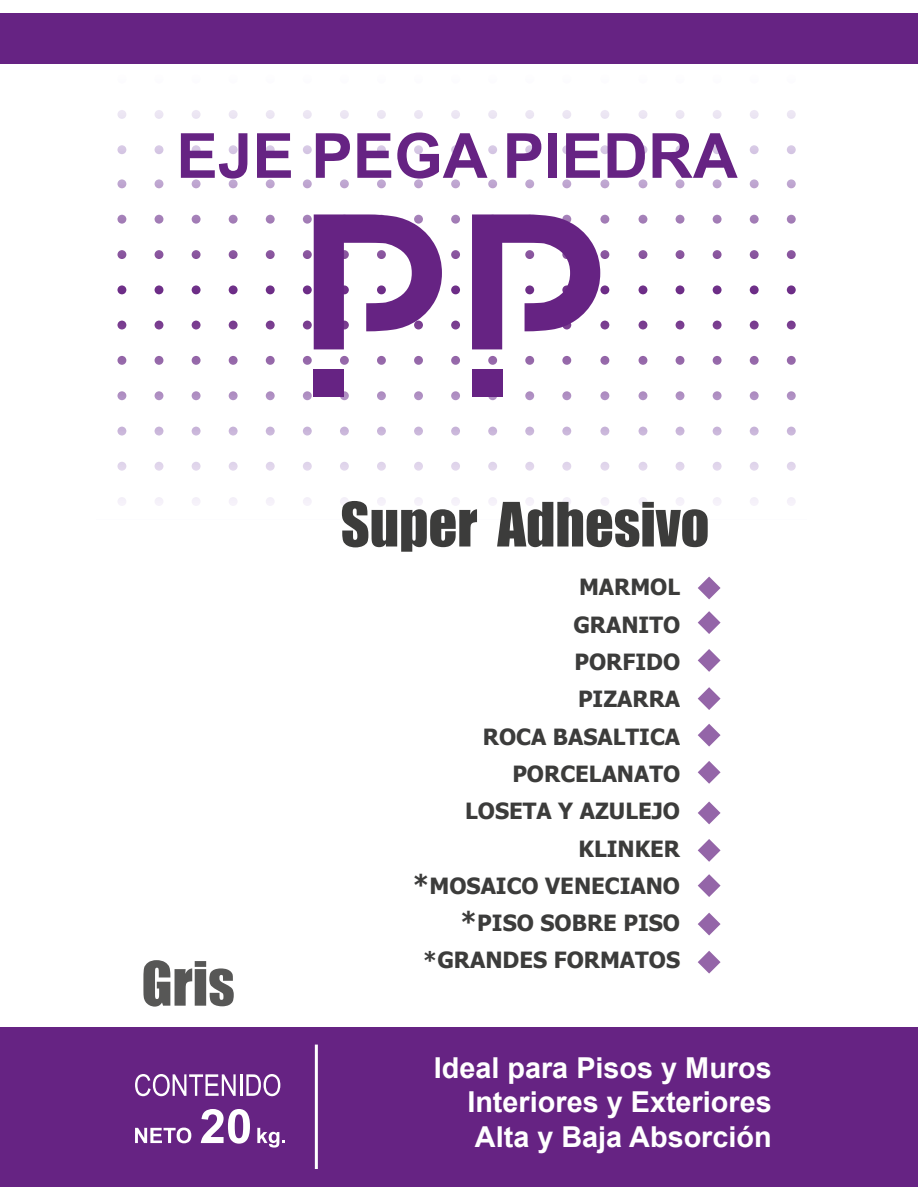
<style>
.page{position:relative;width:918px;height:1188px;background:#fff}
.page>*{position:absolute;margin:0;border:0;box-sizing:border-box;transform-origin:0 0}
.t1{font:700 62.25px "Arial";color:#662383}
.t2{font:56.4px "Impact";color:#3c3c3b}
.t3{font:56.4px "Impact";color:#575756}
.t4{font:700 28.8px/34.7px "Arial";color:#fff;text-align:justify}
.t5{font:700 22.35px/37.3px "Tahoma";color:#3c3c3b;text-align:right}
.s1{font-size:26.4px}
</style>
<div class="page">
<svg style="left:117px;top:110px;width:679px;height:396px"></svg>
<div style="left:0;top:1028px;width:918px;height:159px;background:#662383"></div>
<svg style="left:135px;top:1074px;width:101px;height:22px"></svg>
<hr style="left:240px;top:1074px;width:2px;height:22px;background:#fff">
<svg style="left:246px;top:1074px;width:34px;height:22px"></svg>
<svg style="left:135px;top:1128px;width:56px;height:15px"></svg>
<svg style="left:201px;top:1109px;width:49px;height:35px"></svg>
<svg style="left:257px;top:1128px;width:28px;height:20px"></svg>
<hr style="left:315px;top:1045px;width:3px;height:124px;background:#fff">
<div style="left:0;top:14px;width:918px;height:50px;background:#662383"></div>
<div style="left:472px;top:369px;width:30px;height:28px;background:#662383"></div>
<svg style="left:472px;top:214px;width:128px;height:135px"></svg>
<div style="left:314px;top:369px;width:30px;height:28px;background:#662383"></div>
<svg style="left:314px;top:214px;width:128px;height:135px"></svg>
<svg style="left:698px;top:577px;width:23px;height:22px"></svg>
<svg style="left:698px;top:611px;width:23px;height:23px"></svg>
<svg style="left:698px;top:649px;width:23px;height:23px"></svg>
<svg style="left:698px;top:687px;width:23px;height:23px"></svg>
<svg style="left:698px;top:724px;width:23px;height:23px"></svg>
<svg style="left:698px;top:761px;width:23px;height:23px"></svg>
<svg style="left:698px;top:802px;width:23px;height:22px"></svg>
<svg style="left:698px;top:839px;width:23px;height:23px"></svg>
<svg style="left:698px;top:874px;width:23px;height:23px"></svg>
<svg style="left:698px;top:913px;width:23px;height:22px"></svg>
<svg style="left:698px;top:951px;width:23px;height:23px"></svg>
<h1 class="t1" style="left:176px;top:114px;width:563px">EJE PEGA PIEDRA</h1>
<h2 class="t3" style="left:141px;top:940px;width:95px">Gris</h2>
<h2 class="t2" style="left:341px;top:481px;width:370px">Super Adhesivo</h2>
<p class="t5" style="left:413px;top:567px;width:269px">MARMOL<br>GRANITO<br>PORFIDO<br>PIZARRA<br>ROCA BASALTICA<br>PORCELANATO<br>LOSETA Y AZULEJO<br>KLINKER<br><span class="s1">*</span>MOSAICO VENECIANO <span class="s1">*</span>PISO SOBRE PISO *GRANDES FORMATOS</p>
<p class="t4" style="left:467px;top:1051px;width:306px;text-indent:-34px">Ideal para Pisos y Muros Interiores y Exteriores Alta y Baja Absorción</p>
</div>
